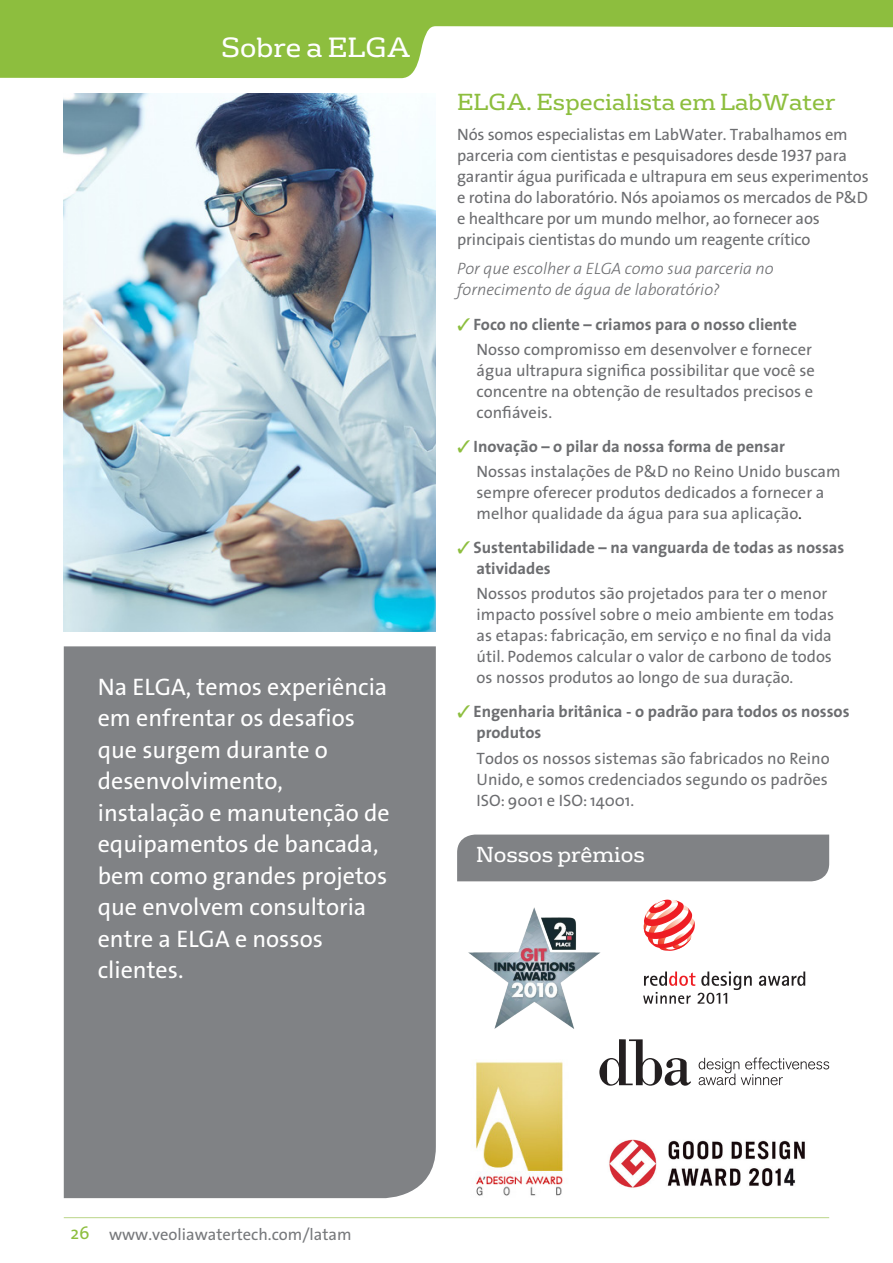
<style>
.page{position:relative;width:893px;height:1263px;background:#fff}
.page>*{position:absolute;margin:0;border:0;box-sizing:border-box;transform-origin:0 0}
.t1{font:27px "FS Rufus";color:#fff}
.t2{font:24px/31.5px "The Sans Veolia W5 Pla";color:#fff}
.t3{font:22.5px "FS Rufus";color:#8dbe3e}
.t4{font:21px "FS Rufus";color:#fff}
.t5{font:16.5px/21px "The Sans";color:#6c6d70}
.t6{font:16.5px/21px "The Sans Veolia W5 Pla";letter-spacing:-.01em;color:#6c6d70}
.t7{font:16.5px/21px "The Sans CPQ Bold";color:#6c6d70}
.t8{font:italic 300 16.5px/21px "The Sans";color:#6c6d70}
.t9{font:16.5px "The Sans Veolia W5 Pla";color:#76787b}
.s1{color:#8dbe3e}
.s2{color:#231f20}
.s3{font-family:"The Sans";font-size:18px;color:#8dbe3e}
.s4{font-family:"The Sans"}
</style>
<div class="page">
<hr style="left:64px;top:1217px;width:765px;height:1px;background:#bad589">
<svg style="left:0;top:0;width:893px;height:78px;fill:#8dbe3e"></svg>
<img style="left:64px;top:94px;width:372px;height:537px">
<div style="left:64px;top:646px;width:372px;height:552px;background:#808285"></div>
<div style="left:457px;top:834px;width:372px;height:47px;background:#808285"></div>
<svg style="left:699px;top:1057px;width:130px;height:28px"></svg>
<svg style="left:599px;top:1039px;width:92px;height:47px"></svg>
<img style="left:468px;top:907px;width:133px;height:122px">
<svg style="left:759px;top:971px;width:46px;height:15px"></svg>
<svg style="left:643px;top:971px;width:109px;height:33px"></svg>
<svg style="left:644px;top:900px;width:51px;height:51px"></svg>
<img style="left:475px;top:1061px;width:88px;height:135px">
<img style="left:609px;top:1139px;width:196px;height:49px">
<h1 class="t1" style="left:221px;top:26px;width:191px">Sobre a ELGA</h1>
<h2 class="t2" style="left:98px;top:671px;width:293px">Na ELGA, temos experiência em enfrentar os desafios que surgem durante o desenvolvimento, instalação e manutenção de equipamentos de bancada, bem como grandes projetos que envolvem consultoria entre a ELGA e nossos clientes.</h2>
<h3 class="t3" style="left:457px;top:83px;width:380px">ELGA. Especialista em LabWater</h3>
<p class="t6" style="left:457px;top:124px;width:413px">Nós somos especialistas em LabWater. Trabalhamos em parceria com cientistas e pesquisadores desde 1937 para garantir água purificada e ultrapura em seus experimentos e rotina do laboratório. Nós apoiamos os mercados de P&amp;D e healthcare por um mundo melhor, ao fornecer aos principais cientistas do mundo um reagente crítico</p>
<p class="t8" style="left:457px;top:258px;width:318px">Por que escolher a ELGA como sua parceria no fornecimento de água de laboratório?</p>
<p class="t7" style="left:457px;top:314px;width:341px"><span class="s1">✓</span> Foco no cliente – criamos para o nosso cliente</p>
<p class="t5" style="left:477px;top:338px;width:340px">Nosso compromisso em desenvolver e fornecer água ultrapura significa possibilitar que você se concentre na obtenção de resultados precisos e confiáveis.</p>
<p class="t7" style="left:457px;top:436px;width:329px"><span class="s1">✓</span> Inovação – o pilar da nossa forma de pensar</p>
<p class="t5" style="left:477px;top:460px;width:366px">Nossas instalações de P&amp;D no Reino Unido buscam sempre oferecer produtos dedicados a fornecer a melhor qualidade da água para sua aplicação<span class="s2">.</span></p>
<p class="t7" style="left:477px;top:537px;width:369px;text-indent:-20px"><span class="s1">✓</span> Sustentabilidade – na vanguarda de todas as nossas atividades</p>
<p class="t5" style="left:477px;top:583px;width:359px">Nossos produtos são projetados para ter o menor impacto possível sobre o meio ambiente em todas as etapas: fabricação, em serviço e no final da vida útil. Podemos calcular o valor de carbono de todos os nossos produtos ao longo de sua duração.</p>
<p class="t7" style="left:477px;top:701px;width:374px;text-indent:-20px"><span class="s1">✓</span> Engenharia britânica - o padrão para todos os nossos produtos</p>
<p class="t5" style="left:477px;top:747px;width:355px;text-align:justify">Todos os nossos sistemas são fabricados no Reino Unido, e somos credenciados segundo os padrões ISO: 9001 e ISO: 14001.</p>
<p class="t4" style="left:476px;top:838px;width:170px">Nossos prêmios</p>
<p class="t9" style="left:71px;top:1223px;width:283px"><span class="s3">26</span> <span class="s4">www</span>.veoliawatertech.com/latam</p>
</div>
